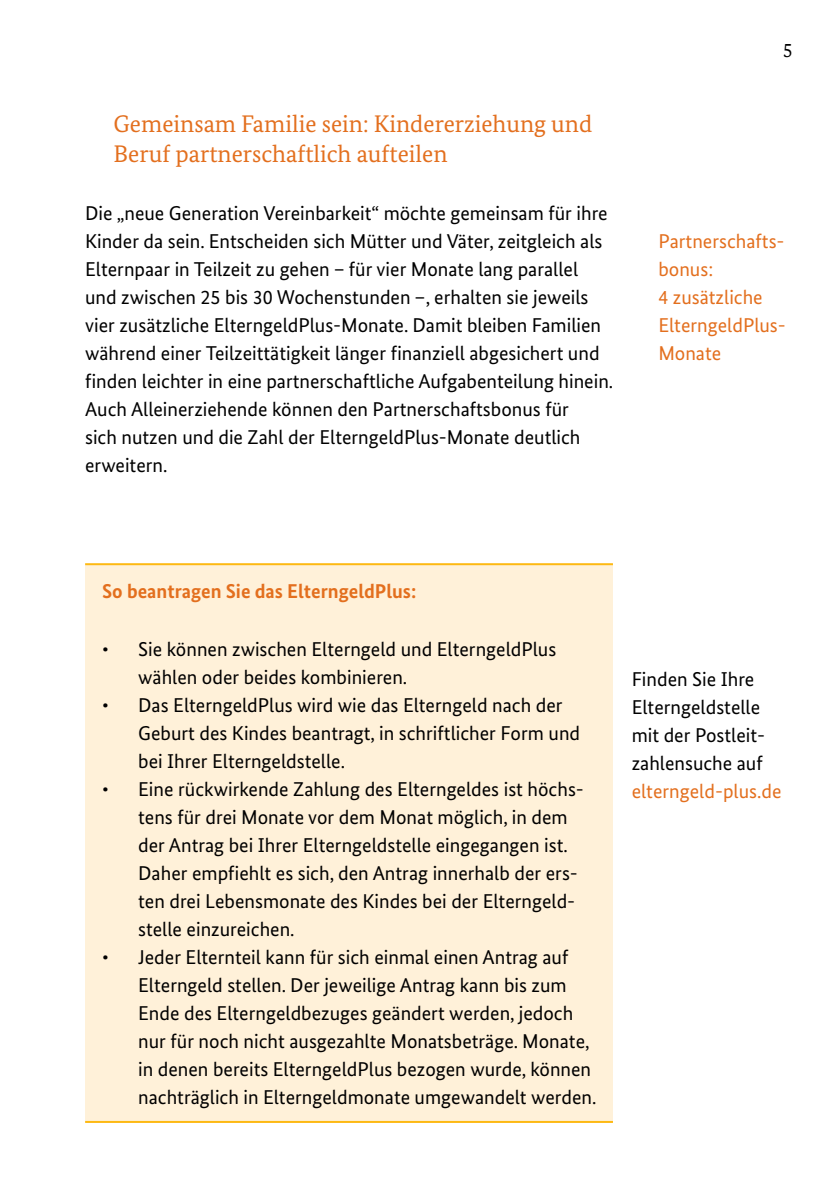
<style>
.page{position:relative;width:840px;height:1191px;background:#fff}
.page>*{position:absolute;margin:0;border:0;box-sizing:border-box;transform-origin:0 0}
.t1{font:24px/30px "Bundes Serif";color:#e36f1e}
.t2{font:20px/28px "Bundes Sans";color:#000}
.t3{font:20px/28px "Bundes Sans";color:#e36f1e}
.t4{font:700 20px "Bundes Sans";color:#e36f1e}
.t5{font:20px "Bundes Serif";color:#000}
.s1{color:#e36f1e}
</style>
<div class="page">
<div style="left:85px;top:565px;width:527px;height:556px;background:#fff1d9"></div>
<hr style="left:85px;top:563px;width:527px;height:2px;background:#fdb913">
<hr style="left:85px;top:1121px;width:527px;height:2px;background:#fdb913">
<h2 class="t1" style="left:113px;top:109px;width:480px">Gemeinsam Familie sein: Kindererziehung und<br>Beruf partnerschaftlich aufteilen</h2>
<p class="t2" style="left:85px;top:199px;width:529px">Die „neue Generation Vereinbarkeit“ möchte gemeinsam für ihre Kinder da sein. Entscheiden sich Mütter und Väter, zeitgleich als Elternpaar in Teilzeit zu gehen – für vier Monate lang parallel und zwischen 25 bis 30 Wochenstunden –, erhalten sie jeweils vier zusätzliche ElterngeldPlus-Monate. Damit bleiben Familien während einer Teilzeittätigkeit länger finanziell abgesichert und finden leichter in eine partnerschaftliche Aufgabenteilung hinein.<br>Auch Alleinerziehende können den Partnerschaftsbonus für<br>sich nutzen und die Zahl der ElterngeldPlus-Monate deutlich erweitern.</p>
<p class="t5" style="left:782px;top:38px;width:11px">5</p>
<p class="t3" style="left:658px;top:227px;width:129px">Partner schafts&shy;bonus:<br>4 zusätzliche<br>ElterngeldPlus-<br>Monate</p>
<h3 class="t4" style="left:102px;top:578px;width:315px">So beantragen Sie das ElterngeldPlus:</h3>
<p class="t2" style="left:138px;top:634px;width:419px;text-indent:-36px">• Sie können zwischen Elterngeld und ElterngeldPlus wählen oder beides kombinieren.</p>
<p class="t2" style="left:138px;top:690px;width:443px;text-indent:-36px">• Das ElterngeldPlus wird wie das Elterngeld nach der<br>Geburt des Kindes beantragt, in schriftlicher Form und bei Ihrer Elterngeldstelle.</p>
<p class="t2" style="left:138px;top:774px;width:447px;text-indent:-36px">• Eine rückwirkende Zahlung des Elterngeldes ist höchs&shy;tens für drei Monate vor dem Monat möglich, in dem der Antrag bei Ihrer Elterngeldstelle eingegangen ist.<br>Daher empfiehlt es sich, den Antrag innerhalb der ers&shy;ten drei Lebensmonate des Kindes bei der Elterngeld&shy;stelle einzureichen.</p>
<p class="t2" style="left:138px;top:942px;width:459px;text-indent:-36px">• Jeder Elternteil kann für sich einmal einen Antrag auf Elterngeld stellen. Der jeweilige Antrag kann bis zum Ende des Elterngeldbezuges geändert werden, jedoch nur für noch nicht ausgezahlte Monatsbeträge. Monate, in denen bereits ElterngeldPlus bezogen wurde, können nachträglich in Elterngeldmonate umgewandelt werden.</p>
<p class="t2" style="left:631px;top:665px;width:151px">Finden Sie Ihre<br>Elterngeldstelle mit der Postleit&shy;zahlensuche auf <span class="s1">elterngeld-plus.de</span></p>
</div>
